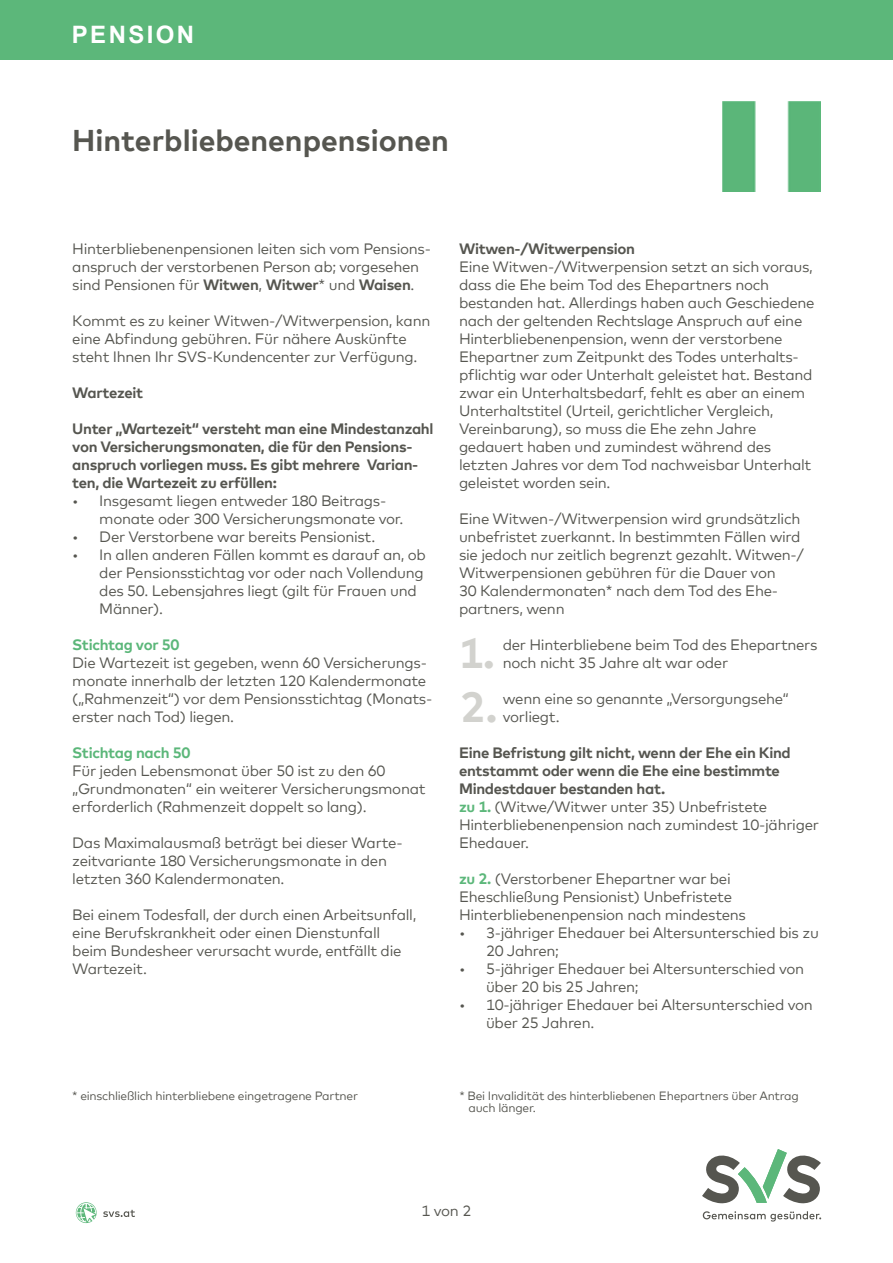
<style>
.page{position:relative;width:893px;height:1263px;background:#fff}
.page>*{position:absolute;margin:0;border:0;box-sizing:border-box;transform-origin:0 0}
.t1{font:700 42px/54px "Mark Offc Pro";color:#d2d2ce}
.t2{font:700 30px "Mark Offc Pro";color:#565650}
.t3{font:700 24px "Arial";letter-spacing:.1em;color:#fff}
.t4{font:15px/18px "Mark Offc Pro";letter-spacing:-.02em;color:#565650}
.t5{font:700 15px/18px "Mark Offc Pro";letter-spacing:-.02em;color:#565650}
.t6{font:700 15px "Mark Offc Pro";letter-spacing:-.02em;color:#5cb77a}
.t7{font:12px/12px "Mark Offc Pro";letter-spacing:-.02em;color:#565650}
.s1{font-weight:700}
.s2{color:#5cb77a}
.s3{font-weight:400}
.s4{font-weight:700;color:#5cb77a}
</style>
<div class="page">
<svg style="left:702px;top:1149px;width:119px;height:55px"></svg>
<svg style="left:703px;top:1211px;width:118px;height:10px"></svg>
<svg style="left:76px;top:1202px;width:21px;height:21px"></svg>
<svg style="left:103px;top:1210px;width:32px;height:7px"></svg>
<img style="left:722px;top:102px;width:98px;height:89px">
<div style="left:0;top:0;width:893px;height:60px;background:#5cb77a"></div>
<h3 class="t3" style="left:72px;top:18px;width:124px">PENSION</h3>
<h2 class="t2" style="left:72px;top:118px;width:378px">Hinterbliebenenpensionen</h2>
<p class="t4" style="left:72px;top:239px;width:360px">Hinterbliebenenpensionen leiten sich vom Pensions&shy;anspruch der verstorbenen Person ab; vorgesehen sind Pensionen für <span class="s1">Witwen</span>, <span class="s1">Witwer</span>* und <span class="s1">Waisen</span>.</p>
<p class="t4" style="left:72px;top:311px;width:360px">Kommt es zu keiner Witwen-/Witwerpension, kann eine Abfindung gebühren. Für nähere Auskünfte steht Ihnen Ihr SVS-Kundencenter zur Verfügung.</p>
<p class="t5" style="left:72px;top:383px;width:72px">Wartezeit</p>
<p class="t5" style="left:72px;top:419px;width:363px">Unter „Wartezeit“ versteht man eine Mindestanzahl von Versicherungsmonaten, die für den Pensions&shy;anspruch vorliegen muss. Es gibt mehrere Varian&shy;ten, die Wartezeit zu erfüllen:</p>
<p class="t4" style="left:99px;top:491px;width:306px;text-indent:-27px">• Insgesamt liegen entweder 180 Beitrags&shy;monate oder 300 Versicherungsmonate vor.</p>
<p class="t4" style="left:72px;top:527px;width:305px">• Der Verstorbene war bereits Pensionist.</p>
<p class="t4" style="left:99px;top:545px;width:328px;text-indent:-27px">• In allen anderen Fällen kommt es darauf an, ob der Pensionsstichtag vor oder nach Vollendung des 50. Lebensjahres liegt (gilt für Frauen und Männer).</p>
<p class="t6" style="left:72px;top:634px;width:109px">Stichtag vor 50</p>
<p class="t4" style="left:72px;top:653px;width:362px">Die Wartezeit ist gegeben, wenn 60 Versicherungs&shy;monate innerhalb der letzten 120 Kalendermonate („Rahmenzeit“) vor dem Pensionsstichtag (Monats&shy;erster nach Tod) liegen.</p>
<p class="t6" style="left:72px;top:742px;width:120px">Stichtag nach 50</p>
<p class="t4" style="left:72px;top:761px;width:355px">Für jeden Lebensmonat über 50 ist zu den 60 „Grundmonaten“ ein weiterer Versicherungsmonat erforderlich (Rahmenzeit doppelt so lang).</p>
<p class="t4" style="left:72px;top:833px;width:332px">Das Maximalausmaß beträgt bei dieser Warte&shy;zeitvariante 180 Versicherungsmonate in den letzten 360 Kalendermonaten.</p>
<p class="t4" style="left:72px;top:905px;width:346px">Bei einem Todesfall, der durch einen Arbeitsunfall, eine Berufskrankheit oder einen Dienstunfall beim Bundesheer verursacht wurde, entfällt die Wartezeit.</p>
<p class="t5" style="left:459px;top:239px;width:178px">Witwen-/Witwerpension</p>
<p class="t4" style="left:459px;top:257px;width:357px">Eine Witwen-/Witwerpension setzt an sich voraus, dass die Ehe beim Tod des Ehepartners noch bestanden hat. Allerdings haben auch Geschiedene nach der geltenden Rechtslage Anspruch auf eine Hinterbliebenenpension, wenn der verstorbene Ehepartner zum Zeitpunkt des Todes unterhalts&shy;pflichtig war oder Unterhalt geleistet hat. Bestand zwar ein Unterhaltsbedarf, fehlt es aber an einem Unterhaltstitel (Urteil, gerichtlicher Vergleich, Vereinbarung), so muss die Ehe zehn Jahre gedauert haben und zumindest während des letzten Jahres vor dem Tod nachweisbar Unterhalt geleistet worden sein.</p>
<p class="t4" style="left:459px;top:509px;width:346px">Eine Witwen-/Witwerpension wird grundsätzlich unbefristet zuerkannt. In bestimmten Fällen wird sie jedoch nur zeitlich begrenzt gezahlt. Witwen-/ Witwerpensionen gebühren für die Dauer von<br>30 Kalendermonaten* nach dem Tod des Ehe&shy;partners, wenn</p>
<p class="t4" style="left:503px;top:635px;width:316px">der Hinterbliebene beim Tod des Ehepartners noch nicht 35 Jahre alt war oder</p>
<p class="t4" style="left:503px;top:689px;width:288px">wenn eine so genannte „Versorgungsehe“ vorliegt.</p>
<p class="t5" style="left:459px;top:743px;width:361px">Eine Befristung gilt nicht, wenn der Ehe ein Kind entstammt oder wenn die Ehe eine bestimmte Mindestdauer bestanden hat.<br><span class="s2">zu 1.</span> <span class="s3">(Witwe/Witwer unter 35) Unbefristete Hinterbliebenenpension nach zumindest 10-jähriger Ehedauer.</span></p>
<p class="t4" style="left:459px;top:869px;width:288px"><span class="s4">zu 2.</span> (Verstorbener Ehepartner war bei<br>Eheschließung Pensionist) Unbefristete<br>Hinterbliebenenpension nach mindestens</p>
<p class="t4" style="left:486px;top:923px;width:334px;text-indent:-27px">• 3-jähriger Ehedauer bei Altersunterschied bis zu<br>20 Jahren;</p>
<p class="t4" style="left:486px;top:959px;width:320px;text-indent:-27px">• 5-jähriger Ehedauer bei Altersunterschied von über 20 bis 25 Jahren;</p>
<p class="t4" style="left:486px;top:995px;width:328px;text-indent:-27px">• 10-jähriger Ehedauer bei Altersunterschied von über 25 Jahren.</p>
<h1 class="t1" style="left:459px;top:623px;width:40px">1.<br>2.</h1>
<p class="t7" style="left:72px;top:1089px;width:287px">* einschließlich hinterbliebene eingetragene Partner</p>
<p class="t7" style="left:468px;top:1089px;width:332px;text-indent:-9px">* Bei Invalidität des hinterbliebenen Ehepartners über Antrag auch länger.</p>
<p class="t4" style="left:422px;top:1200px;width:51px">1 von 2</p>
</div>
